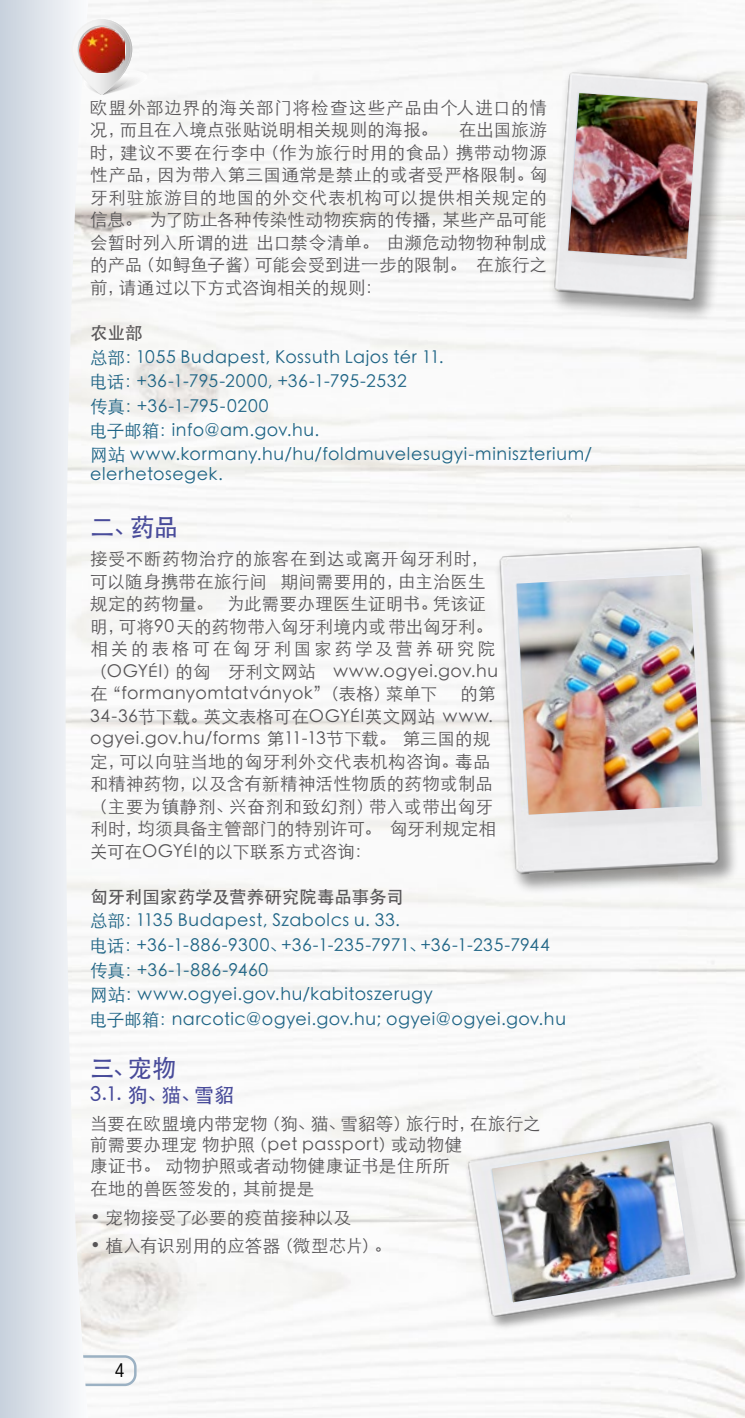
<style>
.page{position:relative;width:745px;height:1418px;background:#fff}
.page>*{position:absolute;margin:0;border:0;box-sizing:border-box;transform-origin:0 0}
.kenyérszöveg_PP{font:500 25px "ST Heiti SC";color:#484b9a}
.cim_PP{font:500 20px "ST Heiti SC";color:#484b9a}
.t1{font:20px "Liberation Sans Narrow";color:#000}
.kenyérszöveg_PP-2{font:300 17.5px/22.5px "ST Heiti SC";letter-spacing:.015em;color:#575557}
.kenyérszöveg_PP-3{font:300 17.5px/20px "ST Heiti SC";letter-spacing:.03em;color:#1e6485}
.felsorolás_PP{font:300 17.5px/21.5px "ST Heiti SC";letter-spacing:.015em;color:#575557}
.kenyérszöveg_PP-4{font:500 17.5px "ST Heiti SC";letter-spacing:-.005em;color:#575557}
</style>
<div class="page">
<div style="left:2px;top:1355px;width:134px;height:30px;border:2px solid #9bb1c3;border-radius:11px"></div>
<svg style="left:0;top:0;width:88px;height:1417px"></svg>
<img style="left:73px;top:21px;width:58px;height:74px">
<svg style="left:78px;top:25px;width:73px;height:70px"></svg>
<img style="left:79px;top:27px;width:46px;height:46px">
<div style="left:547px;top:65px;width:183px;height:258px;background:#000;opacity:.39"></div>
<img style="left:546px;top:66px;width:170px;height:242px">
<img style="left:568px;top:93px;width:129px;height:166px">
<div style="left:494px;top:540px;width:245px;height:354px;background:#000;opacity:.39"></div>
<img style="left:490px;top:536px;width:239px;height:348px">
<img style="left:516px;top:574px;width:185px;height:240px">
<div style="left:463px;top:1116px;width:281px;height:215px;background:#000;opacity:.39"></div>
<img style="left:459px;top:1110px;width:285px;height:210px">
<img style="left:491px;top:1140px;width:198px;height:162px">
<p class="kenyérszöveg_PP-2" style="left:90px;top:94px;width:458px;text-align:justify">欧盟外部边界的海关部门将检查这些产品由个人进口的情况，而且在入境点张贴说明相关规则的海报。 在出国旅游时，建议不要在行李中（作为旅行时用的食品）携带动物源性产品，因为带入第三国通常是禁止的或者受严格限制。匈牙利驻旅游目的地国的外交代表机构可以提供相关规定的信息。 为了防止各种传染性动物疾病的传播，某些产品可能会暂时列入所谓的进 出口禁令清单。 由濒危动物物种制成的产品（如鲟鱼子酱）可能会受到进一步的限制。 在旅行之前，请通过以下方式咨询相关的规则：</p>
<p class="kenyérszöveg_PP-4" style="left:90px;top:323px;width:54px">农业部</p>
<p class="kenyérszöveg_PP-3" style="left:90px;top:345px;width:355px">总部：1055 Budapest, Kossuth Lajos tér 11.</p>
<p class="kenyérszöveg_PP-3" style="left:90px;top:370px;width:318px">电话：+36-1-795-2000, +36-1-795-2532</p>
<p class="kenyérszöveg_PP-3" style="left:90px;top:394px;width:180px">传真：+36-1-795-0200</p>
<p class="kenyérszöveg_PP-3" style="left:90px;top:419px;width:231px">电子邮箱：info@am.gov.hu.</p>
<p class="kenyérszöveg_PP-3" style="left:90px;top:443px;width:503px">网站 www.kormany.hu/hu/foldmuvelesugyi-miniszterium/ elerhetosegek.</p>
<p class="kenyérszöveg_PP" style="left:90px;top:513px;width:90px">二、药品</p>
<p class="kenyérszöveg_PP-2" style="left:90px;top:545px;width:409px">接受不断药物治疗的旅客在到达或离开匈牙利时，可以随身携带在旅行间 期间需要用的，由主治医生规定的药物量。 为此需要办理医生证明书。凭该证明，可将90 天的药物带入匈牙利境内或 带出匈牙利。相关的表格可在匈牙利国家药学及营养研究院（OGYÉI）的匈 牙利文网站 www.ogyei.gov.hu在“formanyomtatványok”（表格）菜单下</p>
<p class="kenyérszöveg_PP-2" style="left:90px;top:680px;width:407px;text-indent:370px">的第<br>34-36节下载。英文表格可在OGYÉI英文网站 www. ogyei.gov.hu/forms 第11-13节下载。 第三国的规定，可以向驻当地的匈牙利外交代表机构咨询。毒品和精神药物，以及含有新精神活性物质的药物或制品（主要为镇静剂、兴奋剂和致幻剂）带入或带出匈牙利时，均须具备主管部门的特别许可。 匈牙利规定相关可在OGYÉI的以下联系方式咨询：</p>
<p class="kenyérszöveg_PP-4" style="left:90px;top:887px;width:315px">匈牙利国家药学及营养研究院毒品事务司</p>
<p class="kenyérszöveg_PP-3" style="left:90px;top:909px;width:311px">总部：1135 Budapest, Szabolcs u. 33.</p>
<p class="kenyérszöveg_PP-3" style="left:90px;top:933px;width:461px">电话：+36-1-886-9300、+36-1-235-7971、+36-1-235-7944</p>
<p class="kenyérszöveg_PP-3" style="left:90px;top:958px;width:179px">传真：+36-1-886-9460</p>
<p class="kenyérszöveg_PP-3" style="left:90px;top:983px;width:344px">网站：www.ogyei.gov.hu/kabitoszerugy</p>
<p class="kenyérszöveg_PP-3" style="left:90px;top:1007px;width:477px">电子邮箱：narcotic@ogyei.gov.hu; ogyei@ogyei.gov.hu</p>
<p class="kenyérszöveg_PP" style="left:90px;top:1054px;width:88px">三、宠物</p>
<p class="cim_PP" style="left:90px;top:1083px;width:145px">3.1. 狗、猫、雪貂</p>
<p class="felsorolás_PP" style="left:90px;top:1111px;width:452px">当要在欧盟境内带宠物（狗、猫、雪貂等）旅行时，在旅行之前需要办理宠 物护照（pet passport）或动物健<br>康证书。 动物护照或者动物健康证书是住所所<br>在地的兽医签发的，其前提是</p>
<p class="felsorolás_PP" style="left:90px;top:1205px;width:262px">• 宠物接受了必要的疫苗接种以及</p>
<p class="felsorolás_PP" style="left:90px;top:1232px;width:303px">• 植入有识别用的应答器（微型芯片）。</p>
<p class="t1" style="left:115px;top:1358px;width:11px">4</p>
</div>
